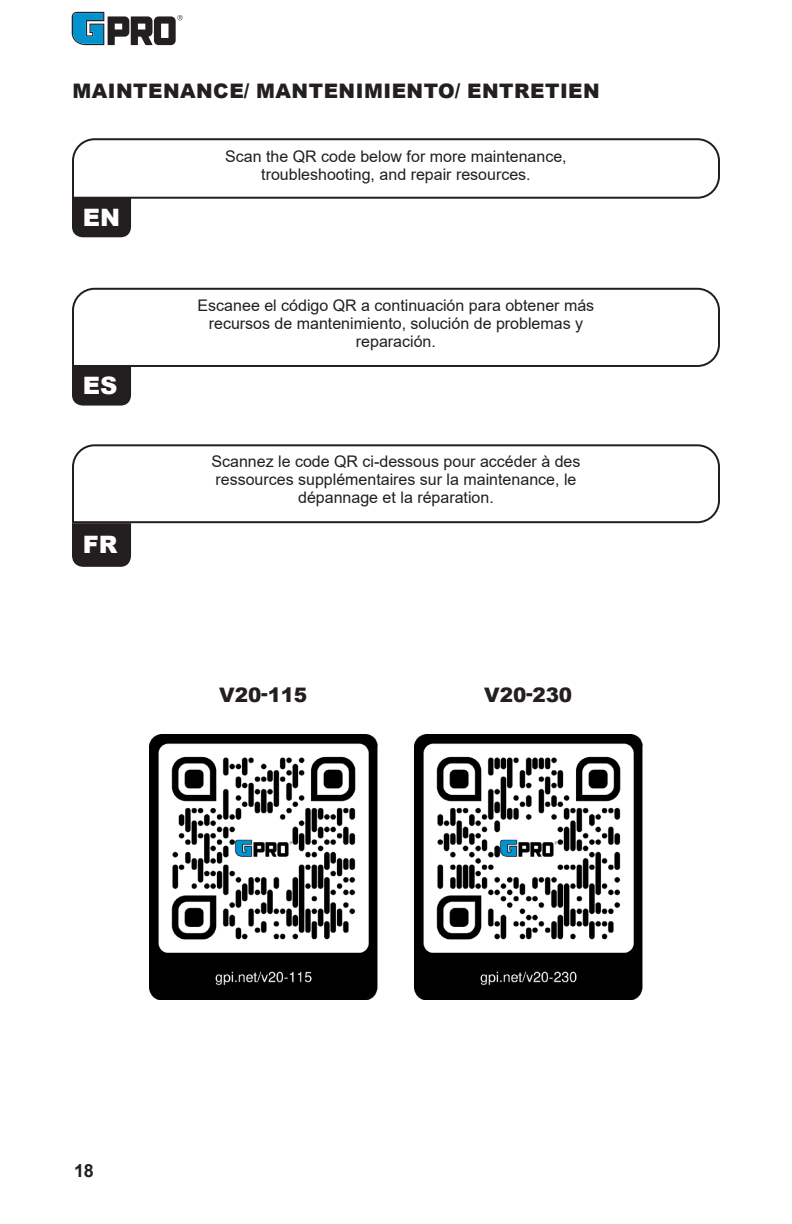
<style>
.page{position:relative;width:792px;height:1224px;background:#fff}
.page>*{position:absolute;margin:0;border:0;box-sizing:border-box;transform-origin:0 0}
.t1{font:900 24px "Arial";color:#fff}
.Section_Head{font:900 20px "Arial";letter-spacing:.025em;color:#231f20}
.t2{font:700 18px "Arial";color:#231f20}
.Indented_Paragraph{font:16px/18px "Arial";color:#231f20;text-align:center}
</style>
<div class="page">
<svg style="left:72px;top:12px;width:111px;height:33px"></svg>
<img style="left:150px;top:734px;width:227px;height:265px">
<img style="left:415px;top:734px;width:227px;height:265px">
<div style="left:72px;top:200px;width:59px;height:37px;background:#231f20"></div>
<svg style="left:72px;top:138px;width:648px;height:62px"></svg>
<div style="left:72px;top:368px;width:59px;height:38px;background:#231f20"></div>
<svg style="left:72px;top:287px;width:648px;height:81px"></svg>
<div style="left:72px;top:524px;width:59px;height:43px;background:#231f20"></div>
<svg style="left:72px;top:444px;width:648px;height:80px"></svg>
<p class="Section_Head" style="left:72px;top:77px;width:529px">MAINTENANCE/ MANTENIMIENTO/ ENTRETIEN</p>
<p class="t1" style="left:83px;top:200px;width:39px">EN</p>
<p class="t1" style="left:83px;top:368px;width:36px">ES</p>
<p class="t1" style="left:83px;top:527px;width:36px">FR</p>
<p class="Indented_Paragraph" style="left:225px;top:147px;width:343px">Scan the QR code below for more maintenance, troubleshooting, and repair resources.</p>
<p class="Indented_Paragraph" style="left:198px;top:296px;width:398px">Escanee el código QR a continuación para obtener más recursos de mantenimiento, solución de problemas y reparación.</p>
<p class="Indented_Paragraph" style="left:211px;top:452px;width:371px">Scannez le code QR ci-dessous pour accéder à des ressources supplémentaires sur la maintenance, le dépannage et la réparation.</p>
<p class="Section_Head" style="left:219px;top:680px;width:90px">V20-115</p>
<p class="Section_Head" style="left:484px;top:680px;width:90px">V20-230</p>
<p class="t2" style="left:74px;top:1158px;width:21px">18</p>
</div>
